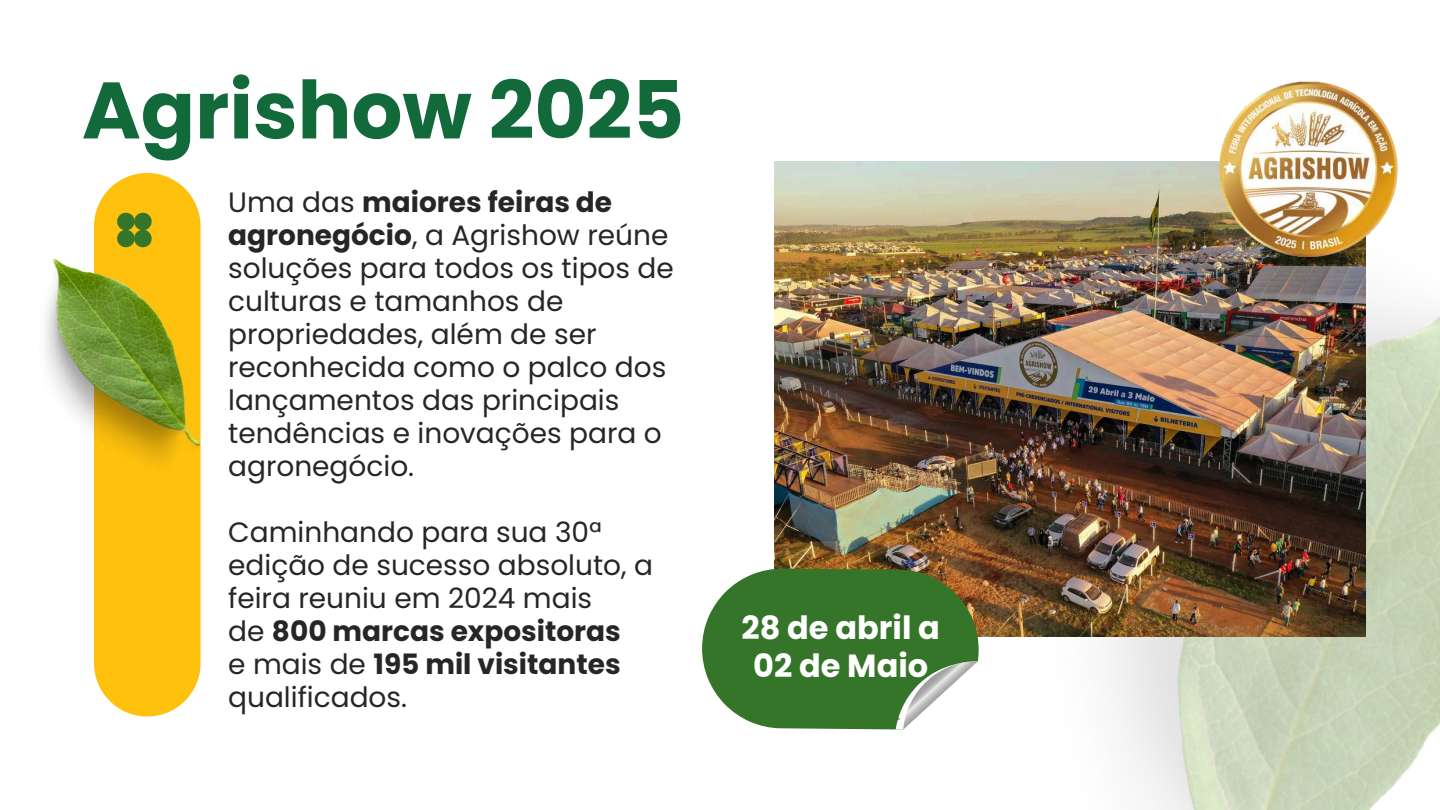
<style>
.page{position:relative;width:1440px;height:810px;background:#fff}
.page>*{position:absolute;margin:0;border:0;box-sizing:border-box;transform-origin:0 0}
.t1{font:700 80px "Poppins";color:#126a3a}
.t2{font:700 32px/38.2px "Poppins";color:#fff;text-align:center}
.t3{font:28px/33px "Poppins";color:#262626}
.s1{font-weight:700}
</style>
<div class="page">
<img style="left:916px;top:156px;width:524px;height:654px">
<svg style="left:94px;top:173px;width:107px;height:544px;background:#fdc521"></svg>
<img style="left:45px;top:258px;width:156px;height:220px">
<svg style="left:117px;top:213px;width:35px;height:34px"></svg>
<img style="left:774px;top:162px;width:592px;height:474px">
<svg style="left:702px;top:569px;width:277px;height:160px;background:#568849"></svg>
<img style="left:1220px;top:81px;width:177px;height:175px">
<h1 class="t1" style="left:82px;top:54px;width:604px">Agrishow 2025</h1>
<p class="t3" style="left:228px;top:186px;width:447px">Uma das <span class="s1">maiores feiras de agronegócio</span>, a Agrishow reúne soluções para todos os tipos de culturas e tamanhos de propriedades, além de ser reconhecida como o palco dos lançamentos das principais tendências e inovações para o agronegócio.</p>
<p class="t3" style="left:228px;top:516px;width:426px">Caminhando para sua 30ª edição de sucesso absoluto, a feira reuniu em 2024 mais<br>de <span class="s1">800 marcas expositoras<br></span>e mais de <span class="s1">195 mil visitantes </span>qualificados.</p>
<p class="t2" style="left:741px;top:609px;width:200px">28 de abril a<br>02 de Maio</p>
</div>
